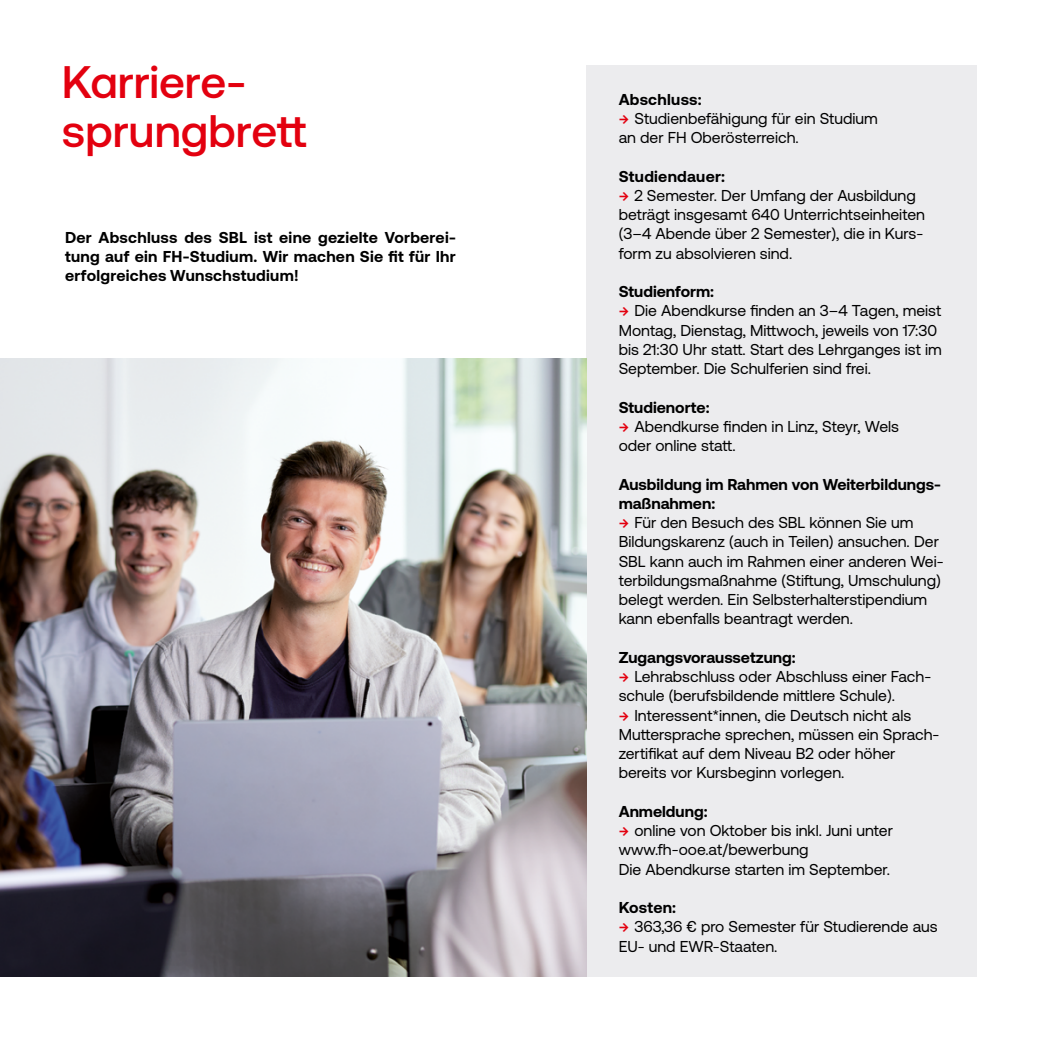
<style>
.page{position:relative;width:1042px;height:1042px;background:#fff}
.page>*{position:absolute;margin:0;border:0;box-sizing:border-box;transform-origin:0 0}
.t1{font:500 45.5px/49px "Aeonik";color:#e3000f}
.t2{font:15.75px/19.2px "Aeonik";color:#000}
.t3{font:700 15.75px/19.2px "Aeonik";color:#000;text-align:justify}
.s1{font-weight:500;color:#e3000f}
</style>
<div class="page">
<div style="left:586px;top:65px;width:391px;height:912px;background:#ececee"></div>
<img style="left:0;top:358px;width:586px;height:619px">
<h1 class="t1" style="left:62px;top:58px;width:247px">Karriere&shy;sprungbrett</h1>
<p class="t3" style="left:65px;top:227px;width:392px">Der Abschluss des SBL ist eine gezielte Vorberei&shy;tung auf ein FH-Studium. Wir machen Sie fit für Ihr erfolgreiches Wunschstudium!</p>
<p class="t3" style="left:619px;top:89px;width:85px">Abschluss:</p>
<p class="t2" style="left:619px;top:109px;width:261px"><span class="s1">→</span> Studienbefähigung für ein Studium an der FH Oberösterreich.</p>
<p class="t3" style="left:619px;top:166px;width:108px">Studiendauer:</p>
<p class="t2" style="left:619px;top:186px;width:308px"><span class="s1">→</span> 2 Semester. Der Umfang der Ausbildung beträgt insgesamt 640 Unterrichtseinheiten (3–4 Abende über 2 Semester), die in Kurs&shy;form zu absolvieren sind.</p>
<p class="t3" style="left:619px;top:282px;width:97px">Studienform:</p>
<p class="t2" style="left:619px;top:301px;width:325px"><span class="s1">→</span> Die Abendkurse finden an 3–4 Tagen, meist Montag, Dienstag, Mittwoch, jeweils von 17:30 bis 21:30 Uhr statt. Start des Lehrganges ist im September. Die Schulferien sind frei.</p>
<p class="t3" style="left:619px;top:397px;width:92px">Studienorte:</p>
<p class="t2" style="left:619px;top:417px;width:282px"><span class="s1">→</span> Abendkurse finden in Linz, Steyr, Wels oder online statt.</p>
<p class="t3" style="left:619px;top:474px;width:322px">Ausbildung im Rahmen von Weiterbildungs&shy;maßnahmen:</p>
<p class="t2" style="left:619px;top:513px;width:326px"><span class="s1">→</span> Für den Besuch des SBL können Sie um Bildungskarenz (auch in Teilen) ansuchen. Der SBL kann auch im Rahmen einer anderen Wei&shy;terbildungsmaßnahme (Stiftung, Umschulung) belegt werden. Ein Selbsterhalterstipendium kann ebenfalls beantragt werden.</p>
<p class="t3" style="left:619px;top:648px;width:179px">Zugangsvoraussetzung:</p>
<p class="t2" style="left:619px;top:667px;width:314px"><span class="s1">→</span> Lehrabschluss oder Abschluss einer Fach&shy;schule (berufsbildende mittlere Schule).</p>
<p class="t2" style="left:619px;top:705px;width:322px"><span class="s1">→</span> Interessent*innen, die Deutsch nicht als Muttersprache sprechen, müssen ein Sprach&shy;zertifikat auf dem Niveau B2 oder höher bereits vor Kursbeginn vorlegen.</p>
<p class="t3" style="left:619px;top:802px;width:90px">Anmeldung:</p>
<p class="t2" style="left:619px;top:821px;width:276px"><span class="s1">→</span> online von Oktober bis inkl. Juni unter www.fh-ooe.at/bewerbung<br>Die Abendkurse starten im September.</p>
<p class="t3" style="left:619px;top:898px;width:59px">Kosten:</p>
<p class="t2" style="left:619px;top:917px;width:321px"><span class="s1">→</span> 363,36 € pro Semester für Studierende aus<br>EU- und EWR-Staaten.</p>
</div>
